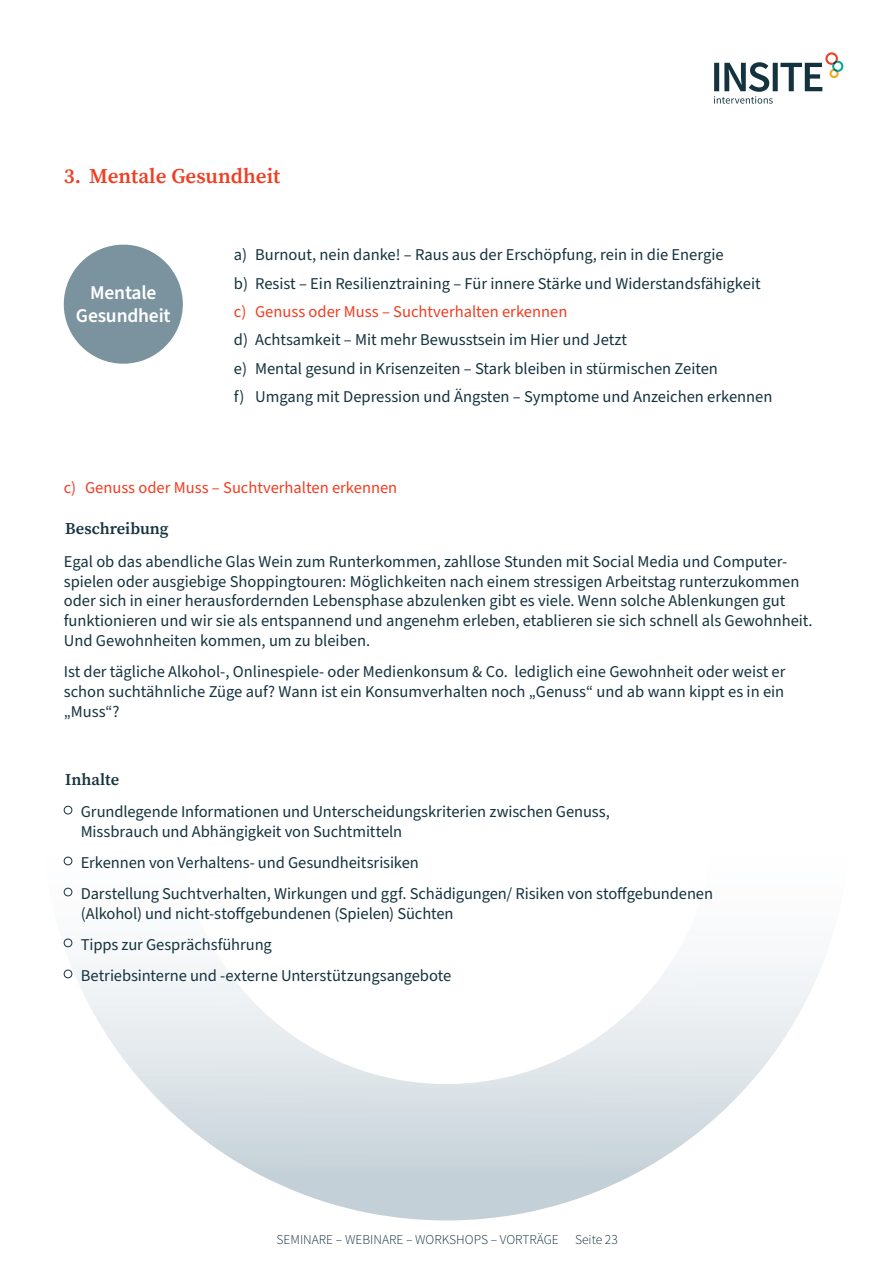
<style>
.page{position:relative;width:893px;height:1263px;background:#fff}
.page>*{position:absolute;margin:0;border:0;box-sizing:border-box;transform-origin:0 0}
.t1{font:21px "Source Serif Variable";color:#ef3e22}
.t2{font:600 19.5px/22.5px "Source Sans Pro";letter-spacing:-.01em;color:#fff;text-align:center}
.t3{font:16.5px/19.8px "Source Sans Pro";color:#15333f}
.t4{font:16.5px "Source Sans Pro";color:#ef3e22}
.t5{font:16.5px "Source Serif Variable";color:#15333f}
.t6{font:13.5px "Source Sans Variable";color:#15333f}
</style>
<div class="page">
<img style="left:63px;top:856px;width:132px;height:109px">
<img style="left:260px;top:1009px;width:44px;height:186px">
<img style="left:589px;top:1010px;width:43px;height:185px">
<img style="left:304px;top:1043px;width:22px;height:159px">
<img style="left:567px;top:1043px;width:22px;height:159px">
<img style="left:326px;top:1055px;width:43px;height:158px">
<img style="left:523px;top:1055px;width:44px;height:158px">
<img style="left:763px;top:1050px;width:13px;height:17px">
<img style="left:133px;top:1071px;width:63px;height:21px">
<img style="left:151px;top:1092px;width:45px;height:41px">
<img style="left:697px;top:1092px;width:44px;height:41px">
<div style="left:64px;top:806px;width:8px;height:8px;border:1px solid #15333f;border-radius:50%"></div>
<div style="left:64px;top:857px;width:8px;height:8px;border:1px solid #15333f;border-radius:50%"></div>
<div style="left:64px;top:888px;width:8px;height:8px;border:1px solid #15333f;border-radius:50%"></div>
<div style="left:64px;top:939px;width:8px;height:8px;border:1px solid #15333f;border-radius:50%"></div>
<div style="left:64px;top:970px;width:8px;height:8px;border:1px solid #15333f;border-radius:50%"></div>
<div style="left:64px;top:245px;width:119px;height:119px;background:#7b939f;border-radius:50%"></div>
<svg style="left:714px;top:52px;width:129px;height:52px"></svg>
<p class="t1" style="left:64px;top:162px;width:218px">3. Mentale Gesundheit</p>
<p class="t2" style="left:76px;top:282px;width:96px">Mentale<br>Gesundheit</p>
<p class="t3" style="left:234px;top:241px;width:528px;line-height:28.3px">a) Burnout, nein danke! – Raus aus der Erschöpfung, rein in die Energie<br>b) Resist – Ein Resilienztraining – Für innere Stärke und Widerstandsfähigkeit</p>
<p class="t4" style="left:234px;top:301px;width:335px">c) Genuss oder Muss – Suchtverhalten erkennen</p>
<p class="t3" style="left:234px;top:326px;width:540px;line-height:28.3px">d) Achtsamkeit – Mit mehr Bewusstsein im Hier und Jetzt<br>e) Mental gesund in Krisenzeiten – Stark bleiben in stürmischen Zeiten<br>f) Umgang mit Depression und Ängsten – Symptome und Anzeichen erkennen</p>
<p class="t4" style="left:64px;top:477px;width:335px">c) Genuss oder Muss – Suchtverhalten erkennen</p>
<p class="t5" style="left:65px;top:518px;width:105px">Beschreibung</p>
<p class="t3" style="left:64px;top:552px;width:750px">Egal ob das abendliche Glas Wein zum Runterkommen, zahllose Stunden mit Social Media und Computer&shy;spielen oder ausgiebige Shoppingtouren: Möglichkeiten nach einem stressigen Arbeitstag runterzukommen oder sich in einer herausfordernden Lebensphase abzulenken gibt es viele. Wenn solche Ablenkungen gut funktionieren und wir sie als entspannend und angenehm erleben, etablieren sie sich schnell als Gewohnheit.<br>Und Gewohnheiten kommen, um zu bleiben.</p>
<p class="t3" style="left:64px;top:662px;width:723px;text-align:justify">Ist der tägliche Alkohol-, Onlinespiele- oder Medienkonsum &amp; Co. lediglich eine Gewohnheit oder weist er schon suchtähnliche Züge auf? Wann ist ein Konsumverhalten noch „Genuss“ und ab wann kippt es in ein „Muss“?</p>
<p class="t5" style="left:65px;top:768px;width:56px">Inhalte</p>
<p class="t3" style="left:81px;top:802px;width:531px">Grundlegende Informationen und Unterscheidungskriterien zwischen Genuss,<br>Missbrauch und Abhängigkeit von Suchtmitteln</p>
<p class="t3" style="left:81px;top:848px;width:634px;line-height:31px">Erkennen von Verhaltens- und Gesundheitsrisiken<br>Darstellung Suchtverhalten, Wirkungen und ggf. Schädigungen/ Risiken von stoffgebundenen</p>
<p class="t3" style="left:81px;top:899px;width:374px;line-height:31px">(Alkohol) und nicht-stoffgebundenen (Spielen) Süchten<br>Tipps zur Gesprächsführung<br>Betriebsinterne und -externe Unterstützungsangebote</p>
<p class="t6" style="left:277px;top:1231px;width:343px">SEMINARE – WEBINARE – WORKSHOPS – VORTRÄGE Seite 23</p>
</div>
